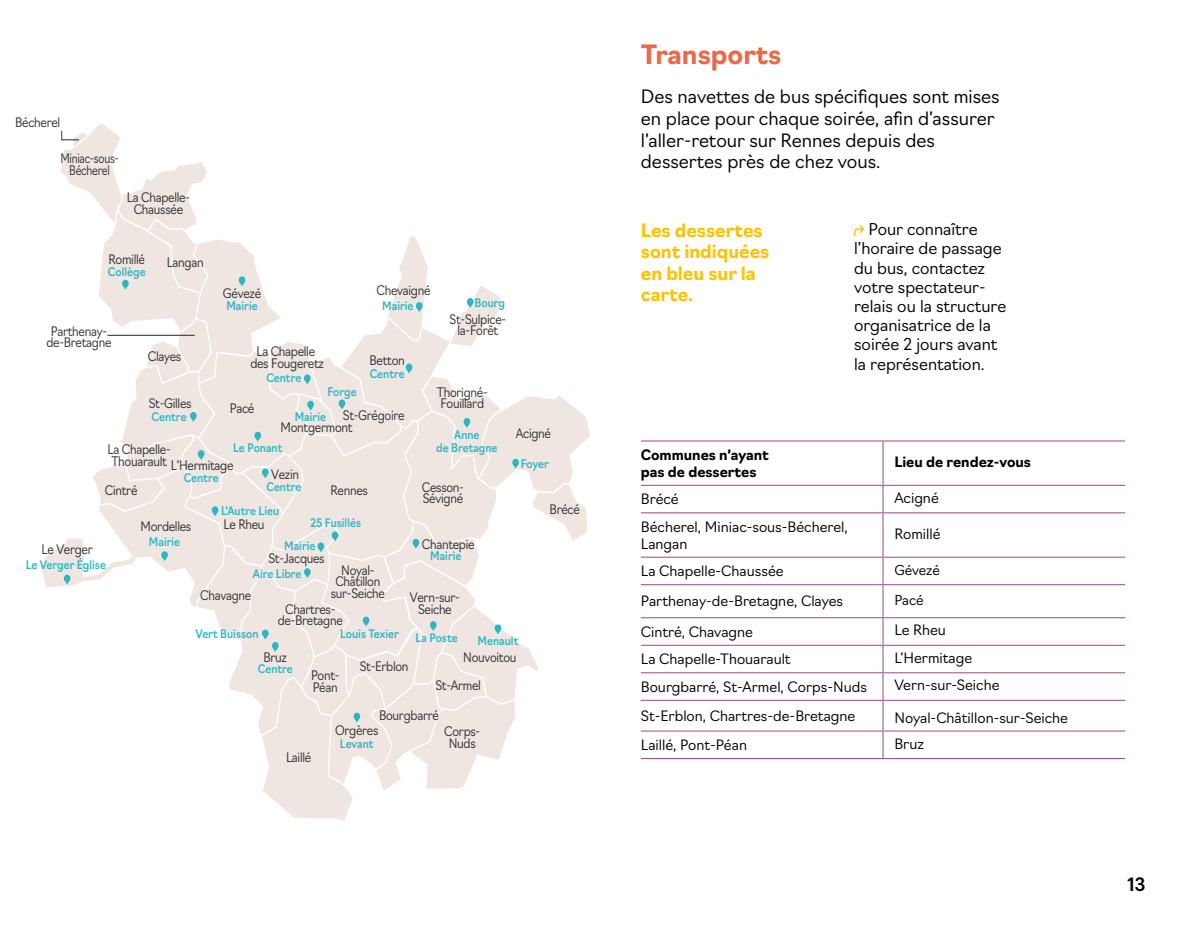
<style>
.page{position:relative;width:1191px;height:936px;background:#fff}
.page>*{position:absolute;margin:0;border:0;box-sizing:border-box;transform-origin:0 0}
.t1{font:700 26px "Navigo";color:#ed6849}
.t2{font:300 18px/21.6px "Navigo";color:#000}
.t3{font:700 18px/21.6px "Navigo";color:#fdc300}
.t4{font:500 18px "Navigo";color:#000}
.t5{font:300 16px/19.2px "Navigo";color:#000}
.t6{font:300 14px/16.8px "Navigo";color:#000}
.t7{font:700 14px/16.8px "Navigo";color:#000}
.t8{font:300 13.4px "Navigo";letter-spacing:-.005em;color:#000}
.t9{font:300 12.8px/11.6px "Navigo";letter-spacing:-.025em;color:#2e3031;text-align:center;scale:.9 1}
.t10{font:300 12.8px/11.6px "Navigo";letter-spacing:-.025em;color:#2e3031;text-align:center;scale:.81 1}
.t11{font:500 11.6px/12.8px "Navigo";color:#2ab7c3;text-align:center;scale:.9 1}
</style>
<div class="page">
<svg style="left:40px;top:123px;width:550px;height:698px"></svg>
<hr style="left:882px;top:441px;width:1px;height:44px;background:#95498d">
<hr style="left:641px;top:485px;width:242px;height:1px;background:#95498d">
<hr style="left:883px;top:485px;width:242px;height:1px;background:#95498d">
<svg style="left:882px;top:486px;width:1px;height:26px"></svg>
<hr style="left:641px;top:512px;width:242px;height:1px;background:#95498d">
<hr style="left:883px;top:512px;width:242px;height:1px;background:#95498d">
<hr style="left:882px;top:513px;width:1px;height:43px;background:#95498d">
<hr style="left:641px;top:556px;width:242px;height:1px;background:#95498d">
<hr style="left:883px;top:556px;width:242px;height:1px;background:#95498d">
<svg style="left:882px;top:557px;width:1px;height:27px"></svg>
<hr style="left:641px;top:584px;width:242px;height:1px;background:#95498d">
<hr style="left:883px;top:584px;width:242px;height:1px;background:#95498d">
<hr style="left:882px;top:585px;width:1px;height:32px;background:#95498d">
<hr style="left:641px;top:617px;width:242px;height:1px;background:#95498d">
<hr style="left:883px;top:617px;width:242px;height:1px;background:#95498d">
<hr style="left:641px;top:644px;width:242px;height:1px;background:#95498d">
<hr style="left:883px;top:644px;width:242px;height:1px;background:#95498d">
<hr style="left:641px;top:672px;width:242px;height:1px;background:#95498d">
<hr style="left:883px;top:672px;width:242px;height:1px;background:#95498d">
<svg style="left:882px;top:618px;width:1px;height:81px"></svg>
<hr style="left:641px;top:699px;width:242px;height:1px;background:#95498d">
<hr style="left:883px;top:699px;width:242px;height:1px;background:#95498d">
<hr style="left:882px;top:700px;width:1px;height:30px;background:#95498d">
<hr style="left:641px;top:730px;width:242px;height:1px;background:#95498d">
<hr style="left:883px;top:730px;width:242px;height:1px;background:#95498d">
<svg style="left:882px;top:731px;width:1px;height:27px"></svg>
<hr style="left:641px;top:440px;width:242px;height:1px;background:#95498d">
<hr style="left:883px;top:440px;width:242px;height:1px;background:#95498d">
<hr style="left:641px;top:758px;width:242px;height:1px;background:#95498d">
<hr style="left:883px;top:758px;width:242px;height:1px;background:#95498d">
<svg style="left:854px;top:225px;width:10px;height:11px"></svg>
<p class="t9" style="left:15px;top:116px;width:52px">Bécherel</p>
<p class="t10" style="left:60px;top:152px;width:74px">Miniac-sous-<br>Bécherel</p>
<p class="t9" style="left:127px;top:190px;width:72px">La Chapelle-<br>Chaussée</p>
<p class="t9" style="left:108px;top:252px;width:42px">Romillé</p>
<p class="t9" style="left:167px;top:255px;width:43px">Langan</p>
<p class="t11" style="left:108px;top:265px;width:43px">Collège</p>
<p class="t9" style="left:46px;top:324px;width:74px">Parthenay&shy;de-Bretagne</p>
<p class="t9" style="left:148px;top:349px;width:39px">Clayes</p>
<p class="t9" style="left:223px;top:286px;width:44px">Gévezé</p>
<p class="t11" style="left:226px;top:298px;width:36px">Mairie</p>
<p class="t9" style="left:250px;top:345px;width:83px">La Chapelle des Fougeretz</p>
<p class="t11" style="left:266px;top:370px;width:40px">Centre</p>
<p class="t9" style="left:376px;top:284px;width:61px">Chevaigné</p>
<p class="t11" style="left:382px;top:298px;width:36px">Mairie</p>
<p class="t11" style="left:474px;top:295px;width:35px">Bourg</p>
<p class="t9" style="left:369px;top:354px;width:41px">Betton</p>
<p class="t11" style="left:370px;top:367px;width:40px">Centre</p>
<p class="t9" style="left:449px;top:312px;width:64px">St-Sulpice&shy;la-Forêt</p>
<p class="t9" style="left:437px;top:385px;width:58px;text-align:left">Thorigné-<br>Fouillard</p>
<p class="t11" style="left:327px;top:384px;width:34px">Forge</p>
<p class="t9" style="left:149px;top:396px;width:49px">St-Gilles</p>
<p class="t9" style="left:230px;top:401px;width:29px">Pacé</p>
<p class="t9" style="left:343px;top:408px;width:70px">St-Grégoire</p>
<p class="t11" style="left:152px;top:409px;width:40px">Centre</p>
<p class="t11" style="left:295px;top:409px;width:36px">Mairie</p>
<p class="t9" style="left:281px;top:420px;width:81px">Montgermont</p>
<p class="t9" style="left:516px;top:426px;width:41px">Acigné</p>
<p class="t11" style="left:436px;top:427px;width:70px">Anne<br>de Bretagne</p>
<p class="t11" style="left:233px;top:440px;width:56px">Le Ponant</p>
<p class="t9" style="left:108px;top:443px;width:72px;text-align:left">La Chapelle-<br>Thouarault</p>
<p class="t11" style="left:521px;top:456px;width:33px">Foyer</p>
<p class="t9" style="left:171px;top:459px;width:71px">L’Hermitage</p>
<p class="t9" style="left:271px;top:467px;width:32px">Vezin</p>
<p class="t11" style="left:184px;top:470px;width:40px">Centre</p>
<p class="t11" style="left:266px;top:479px;width:40px">Centre</p>
<p class="t9" style="left:422px;top:480px;width:48px;text-align:left">Cesson-<br>Sévigné</p>
<p class="t9" style="left:422px;top:537px;width:60px">Chantepie</p>
<p class="t9" style="left:105px;top:483px;width:38px">Cintré</p>
<p class="t9" style="left:330px;top:483px;width:43px">Rennes</p>
<p class="t9" style="left:549px;top:502px;width:35px">Brécé</p>
<p class="t11" style="left:221px;top:504px;width:66px">L’Autre Lieu</p>
<p class="t11" style="left:310px;top:516px;width:58px">25 Fusillés</p>
<p class="t9" style="left:223px;top:517px;width:47px">Le Rheu</p>
<p class="t9" style="left:141px;top:520px;width:58px">Mordelles</p>
<p class="t11" style="left:149px;top:534px;width:36px">Mairie</p>
<p class="t11" style="left:284px;top:538px;width:36px">Mairie</p>
<p class="t9" style="left:42px;top:542px;width:58px">Le Verger</p>
<p class="t11" style="left:430px;top:548px;width:36px">Mairie</p>
<p class="t9" style="left:268px;top:551px;width:64px">St-Jacques</p>
<p class="t11" style="left:26px;top:557px;width:91px">Le Verger Église</p>
<p class="t9" style="left:331px;top:563px;width:62px">Noyal-<br>Châtillon sur-Seiche</p>
<p class="t11" style="left:253px;top:566px;width:56px">Aire Libre</p>
<p class="t9" style="left:200px;top:588px;width:58px">Chavagne</p>
<p class="t9" style="left:410px;top:590px;width:57px">Vern-sur-<br>Seiche</p>
<p class="t9" style="left:278px;top:602px;width:74px">Chartres&shy;de-Bretagne</p>
<p class="t11" style="left:340px;top:626px;width:67px">Louis Texier</p>
<p class="t11" style="left:195px;top:626px;width:71px">Vert Buisson</p>
<p class="t11" style="left:416px;top:630px;width:48px">La Poste</p>
<p class="t11" style="left:477px;top:633px;width:47px">Menault</p>
<p class="t9" style="left:263px;top:650px;width:28px">Bruz</p>
<p class="t11" style="left:258px;top:661px;width:40px">Centre</p>
<p class="t9" style="left:435px;top:642px;width:92px;line-height:28px;text-align:left;text-indent:28px">Nouvoitou<br>St-Armel</p>
<p class="t9" style="left:444px;top:724px;width:42px">Corps-<br>Nuds</p>
<p class="t9" style="left:360px;top:659px;width:56px">St-Erblon</p>
<p class="t9" style="left:311px;top:668px;width:33px;text-align:left">Pont-<br>Péan</p>
<p class="t9" style="left:379px;top:708px;width:68px">Bourgbarré</p>
<p class="t9" style="left:335px;top:723px;width:50px">Orgères</p>
<p class="t11" style="left:340px;top:736px;width:39px">Levant</p>
<p class="t9" style="left:286px;top:750px;width:30px">Laillé</p>
<h1 class="t1" style="left:641px;top:34px;width:142px">Transports</h1>
<h2 class="t2" style="left:641px;top:84px;width:360px">Des navettes de bus spécifiques sont mises en place pour chaque soirée, afin d’assurer l’aller-retour sur Rennes depuis des dessertes près de chez vous.</h2>
<h2 class="t3" style="left:641px;top:218px;width:130px">Les dessertes sont indiquées en bleu sur la carte.</h2>
<p class="t5" style="left:854px;top:218px;width:154px;text-indent:14px">Pour connaître l’horaire de passage du bus, contactez votre spectateur&shy;relais ou la structure organisatrice de la soirée 2 jours avant la représentation.</p>
<p class="t7" style="left:641px;top:445px;width:129px">Communes n’ayant pas de dessertes</p>
<p class="t7" style="left:894px;top:452px;width:138px">Lieu de rendez-vous</p>
<p class="t6" style="left:641px;top:489px;width:39px">Brécé</p>
<p class="t6" style="left:894px;top:488px;width:46px">Acigné</p>
<p class="t6" style="left:641px;top:517px;width:208px">Bécherel, Miniac-sous-Bécherel,<br>Langan</p>
<p class="t6" style="left:894px;top:524px;width:48px">Romillé</p>
<p class="t6" style="left:641px;top:561px;width:144px">La Chapelle-Chaussée</p>
<p class="t8" style="left:894px;top:559px;width:47px">Gévezé</p>
<p class="t6" style="left:641px;top:591px;width:204px">Parthenay-de-Bretagne, Clayes</p>
<p class="t8" style="left:894px;top:589px;width:31px">Pacé</p>
<p class="t6" style="left:641px;top:622px;width:114px">Cintré, Chavagne</p>
<p class="t6" style="left:894px;top:620px;width:53px">Le Rheu</p>
<p class="t6" style="left:641px;top:649px;width:151px">La Chapelle-Thouarault</p>
<p class="t6" style="left:894px;top:648px;width:79px">L’Hermitage</p>
<p class="t6" style="left:641px;top:677px;width:228px">Bourgbarré, St-Armel, Corps-Nuds</p>
<p class="t6" style="left:894px;top:675px;width:107px">Vern-sur-Seiche</p>
<p class="t6" style="left:641px;top:706px;width:216px">St-Erblon, Chartres-de-Bretagne</p>
<p class="t6" style="left:894px;top:707px;width:175px">Noyal-Châtillon-sur-Seiche</p>
<p class="t6" style="left:641px;top:735px;width:108px">Laillé, Pont-Péan</p>
<p class="t6" style="left:894px;top:734px;width:31px">Bruz</p>
<h2 class="t4" style="left:1127px;top:869px;width:20px">13</h2>
</div>
